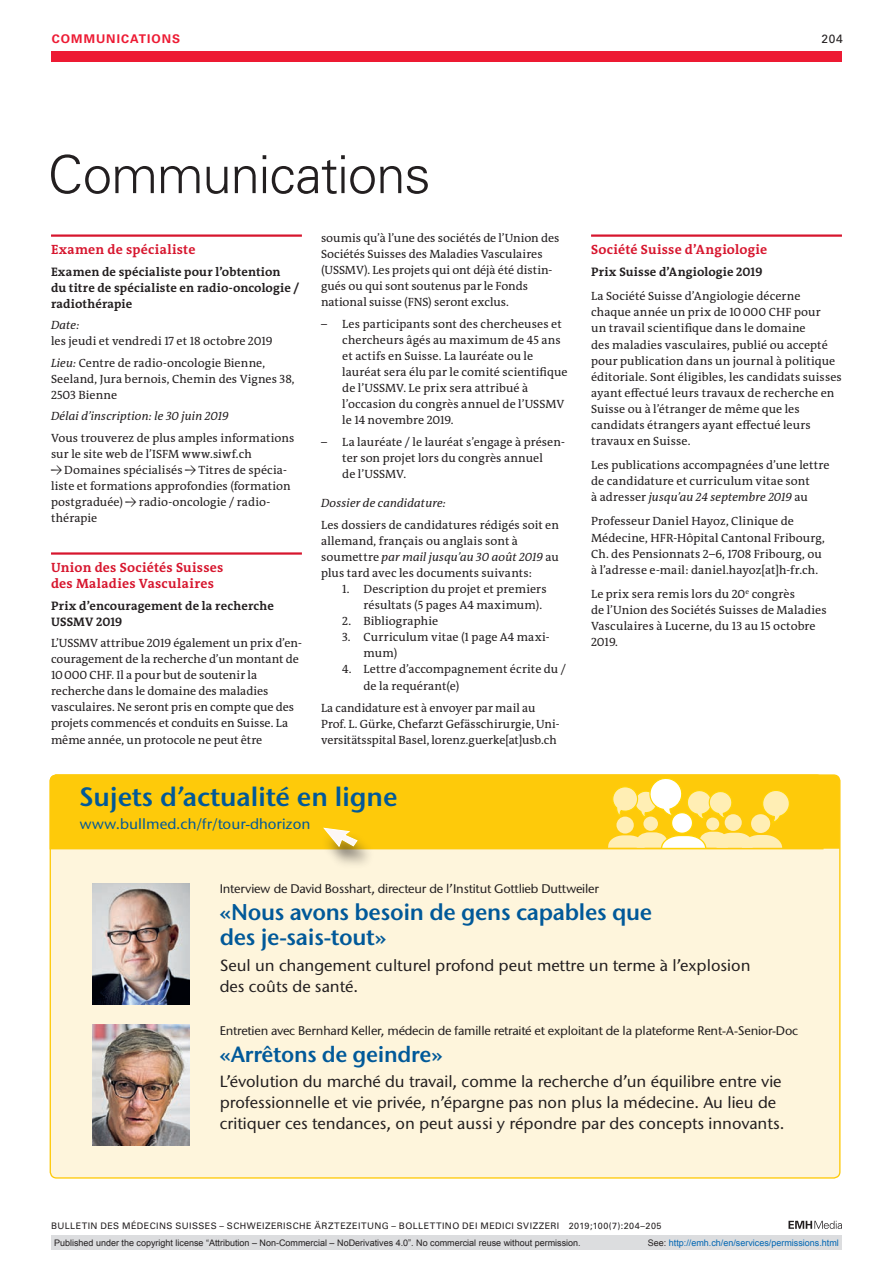
<style>
.page{position:relative;width:893px;height:1263px;background:#fff}
.page>*{position:absolute;margin:0;border:0;box-sizing:border-box;transform-origin:0 0}
.t1{font:300 52.5px "Univers LT Std";letter-spacing:-.02em;color:#231f20}
.t2{font:600 26.4px "Stone Sans ITC Std";letter-spacing:-.005em;color:#015999}
.t3{font:600 22.8px/25px "Stone Sans ITC Std";letter-spacing:-.015em;color:#015999}
.t4{font:600 22.05px "Stone Sans ITC Std";letter-spacing:-.015em;color:#015999}
.t5{font:500 16.2px/21px "Stone Sans ITC Std";color:#231f20}
.t6{font:500 14.7px "Stone Sans ITC Std";color:#015999}
.t7{font:700 13.5px/16px "The Antiqua B W7";letter-spacing:.02em;color:#d7162e}
.t8{font:500 12.45px "Stone Sans ITC Std";letter-spacing:-.015em;color:#231f20}
.t9{font:700 12.3px/16px "The Antiqua B W7";letter-spacing:.01em;color:#231f20}
.t10{font:12px/16px "The Antiqua B W5 Plain";letter-spacing:.005em;color:#231f20}
.t11{font:italic 12px "The Antiqua B W5 Plain";letter-spacing:.01em;color:#231f20}
.t12{font:700 12px "Univers LT Std";letter-spacing:.085em;color:#ed1a33}
.t13{font:12px "Univers LT Std";color:#231f20}
.t14{font:9px "Arial";color:#231f20}
.t15{font:9px "Univers LT Std";letter-spacing:.05em;color:#231f20}
.t16{font:9px "Arial";color:#0166b3}
.s1{font-style:italic}
.s2{color:#231f20}
</style>
<div class="page">
<svg style="left:788px;top:1221px;width:54px;height:8px"></svg>
<hr style="left:51px;top:234px;width:251px;height:3px;background:#d7162e">
<hr style="left:51px;top:552px;width:251px;height:3px;background:#d7162e">
<hr style="left:591px;top:234px;width:251px;height:3px;background:#d7162e">
<div style="left:51px;top:51px;width:791px;height:11px;background:#ed1a33"></div>
<div style="left:50px;top:775px;width:790px;height:403px;background:#fef5dc;border-radius:6px"></div>
<svg style="left:49px;top:774px;width:775px;height:76px;background:#feda5a"></svg>
<div style="left:50px;top:775px;width:790px;height:74px;background:#feca0a"></div>
<svg style="left:759px;top:787px;width:34px;height:38px"></svg>
<svg style="left:610px;top:775px;width:125px;height:46px;background:#fedb59"></svg>
<div style="left:706px;top:817px;width:13px;height:13px;background:#ffeeb4;border-radius:50%"></div>
<div style="left:725px;top:814px;width:17px;height:17px;background:#ffeeb4;border-radius:50%"></div>
<div style="left:643px;top:816px;width:15px;height:15px;background:#ffeeb4;border-radius:50%"></div>
<div style="left:616px;top:816px;width:18px;height:17px;background:#ffeeb4;border-radius:50%"></div>
<div style="left:671px;top:813px;width:22px;height:20px;background:#fff;border-radius:50%"></div>
<div style="left:671px;top:812px;width:22px;height:22px;border:1px solid #fed304;border-radius:50%"></div>
<svg style="left:608px;top:832px;width:174px;height:17px;background:#fee68f"></svg>
<div style="left:751px;top:814px;width:19px;height:19px;background:#ffeeb4;border-radius:50%"></div>
<div style="left:320px;top:830px;width:55px;height:40px;background:#231f20;opacity:.6"></div>
<svg style="left:323px;top:827px;width:35px;height:21px"></svg>
<img style="left:92px;top:1025px;width:98px;height:121px">
<img style="left:92px;top:883px;width:98px;height:121px">
<div style="left:51px;top:1235px;width:791px;height:15px;background:#dcdddf"></div>
<p class="t12" style="left:52px;top:31px;width:130px">COMMUNICATIONS</p>
<p class="t13" style="left:821px;top:31px;width:23px">204</p>
<h1 class="t1" style="left:48px;top:143px;width:384px">Communications</h1>
<p class="t7" style="left:51px;top:242px;width:146px">Examen de spécialiste</p>
<p class="t9" style="left:51px;top:263px;width:250px">Examen de spécialiste pour l’obtention<br>du titre de spécialiste en radio-oncologie / radiothérapie</p>
<p class="t11" style="left:51px;top:317px;width:30px">Date:</p>
<p class="t10" style="left:51px;top:330px;width:223px;line-height:21.5px">les jeudi et vendredi 17 et 18 octobre 2019<br><span class="s1">Lieu:</span> Centre de radio-oncologie Bienne,</p>
<p class="t10" style="left:51px;top:371px;width:245px">Seeland, Jura bernois, Chemin des Vignes 38,<br>2503 Bienne</p>
<p class="t11" style="left:51px;top:408px;width:179px">Délai d’inscription: le 30 juin 2019</p>
<p class="t10" style="left:51px;top:430px;width:245px">Vous trouverez de plus amples informations sur le site web de l’ISFM www.siwf.ch</p>
<p class="t10" style="left:51px;top:462px;width:241px">→ Domaines spécialisés → Titres de spécia&shy;liste et formations approfondies (formation postgraduée) → radio-oncologie / radio&shy;thérapie</p>
<p class="t7" style="left:51px;top:560px;width:174px">Union des Sociétés Suisses des Maladies Vasculaires</p>
<p class="t9" style="left:51px;top:597px;width:224px">Prix d’encouragement de la recherche<br>USSMV 2019</p>
<p class="t10" style="left:51px;top:635px;width:252px">L’USSMV attribue 2019 également un prix d’en&shy;couragement de la recherche d’un montant de 10000 CHF. Il a pour but de soutenir la recherche dans le domaine des maladies vasculaires. Ne seront pris en compte que des projets commencés et conduits en Suisse. La même année, un protocole ne peut être</p>
<p class="t10" style="left:321px;top:230px;width:240px">soumis qu’à l’une des sociétés de l’Union des Sociétés Suisses des Maladies Vasculaires (USSMV). Les projets qui ont déjà été distin&shy;gués ou qui sont soutenus par le Fonds national suisse (FNS) seront exclus.</p>
<p class="t10" style="left:342px;top:316px;width:227px;text-indent:-21px">– Les participants sont des chercheuses et chercheurs âgés au maximum de 45 ans et actifs en Suisse. La lauréate ou le lauréat sera élu par le comité scientifique de l’USSMV. Le prix sera attribué à l’occasion du congrès annuel de l’USSMV le 14 novembre 2019.</p>
<p class="t10" style="left:342px;top:434px;width:224px;text-indent:-21px">– La lauréate / le lauréat s’engage à présen&shy;ter son projet lors du congrès annuel<br>de l’USSMV.</p>
<p class="t11" style="left:321px;top:496px;width:126px">Dossier de candidature:</p>
<p class="t10" style="left:321px;top:517px;width:239px">Les dossiers de candidatures rédigés soit en allemand, français ou anglais sont à soumettre <span class="s1">par mail jusqu’au 30 août 2019</span> au plus tard avec les documents suivants:</p>
<p class="t10" style="left:364px;top:581px;width:185px;text-indent:-21px">1. Description du projet et premiers résultats (5 pages A4 maximum).</p>
<p class="t10" style="left:342px;top:613px;width:97px">2. Bibliographie</p>
<p class="t10" style="left:364px;top:629px;width:188px;text-indent:-21px">3. Curriculum vitae (1 page A4 maxi&shy;mum)</p>
<p class="t10" style="left:364px;top:661px;width:204px;text-indent:-21px">4. Lettre d’accompagnement écrite du / de la requérant(e)</p>
<p class="t10" style="left:321px;top:700px;width:240px">La candidature est à envoyer par mail au<br>Prof. L. Gürke, Chefarzt Gefässchirurgie, Uni&shy;versitätsspital Basel, lorenz.guerke[at]usb.ch</p>
<h2 class="t2" style="left:79px;top:780px;width:320px">Sujets d’actualité en ligne</h2>
<p class="t6" style="left:79px;top:815px;width:233px">www.bullmed.ch/fr/tour-dhorizon</p>
<p class="t7" style="left:591px;top:242px;width:178px">Société Suisse d’Angiologie</p>
<p class="t9" style="left:591px;top:264px;width:173px">Prix Suisse d’Angiologie 2019</p>
<p class="t10" style="left:591px;top:288px;width:252px">La Société Suisse d’Angiologie décerne chaque année un prix de 10000 CHF pour<br>un travail scientifique dans le domaine<br>des maladies vasculaires, publié ou accepté pour publication dans un journal à politique éditoriale. Sont éligibles, les candidats suisses ayant effectué leurs travaux de recherche en Suisse ou à l’étranger de même que les candidats étrangers ayant effectué leurs travaux en Suisse.</p>
<p class="t10" style="left:591px;top:457px;width:240px">Les publications accompagnées d’une lettre de candidature et curriculum vitae sont<br>à adresser <span class="s1">jusqu’au 24 septembre 2019</span> au</p>
<p class="t10" style="left:591px;top:513px;width:235px">Professeur Daniel Hayoz, Clinique de Médecine, HFR-Hôpital Cantonal Fribourg, Ch. des Pensionnats 2–6, 1708 Fribourg, ou à l’adresse e-mail: daniel.hayoz[at]h-fr.ch.</p>
<p class="t10" style="left:591px;top:586px;width:237px">Le prix sera remis lors du 20<sup>e</sup> congrès<br>de l’Union des Sociétés Suisses de Maladies<br>Vasculaires à Lucerne, du 13 au 15 octobre<br>2019.</p>
<p class="t8" style="left:220px;top:881px;width:381px">Interview de David Bosshart, directeur de l’Institut Gottlieb Duttweiler</p>
<h3 class="t3" style="left:220px;top:899px;width:434px">«Nous avons besoin de gens capables que des je-sais-tout»</h3>
<h3 class="t5" style="left:220px;top:954px;width:532px">Seul un changement culturel profond peut mettre un terme à l’explosion des coûts de santé.</h3>
<p class="t8" style="left:220px;top:1023px;width:580px">Entretien avec Bernhard Keller, médecin de famille retraité et exploitant de la plateforme Rent-A-Senior-Doc</p>
<h3 class="t4" style="left:220px;top:1040px;width:224px">«Arrêtons de geindre»</h3>
<h3 class="t5" style="left:220px;top:1071px;width:566px">L’évolution du marché du travail, comme la recherche d’un équilibre entre vie professionnelle et vie privée, n’épargne pas non plus la médecine. Au lieu de critiquer ces tendances, on peut aussi y répondre par des concepts innovants.</h3>
<p class="t15" style="left:51px;top:1220px;width:612px">BULLETIN DES MÉDECINS SUISSES – SCHWEIZERISCHE ÄRZTEZEITUNG – BOLLETTINO DEI MEDICI SVIZZERI 2019;100(7):204–205</p>
<p class="t14" style="left:54px;top:1237px;width:528px">Published under the copyright license “Attribution – Non-Commercial – NoDerivatives 4.0”. No commercial reuse without permission.</p>
<p class="t16" style="left:648px;top:1237px;width:193px"><span class="s2">See:</span> http://emh.ch/en/services/permissions.html</p>
</div>
